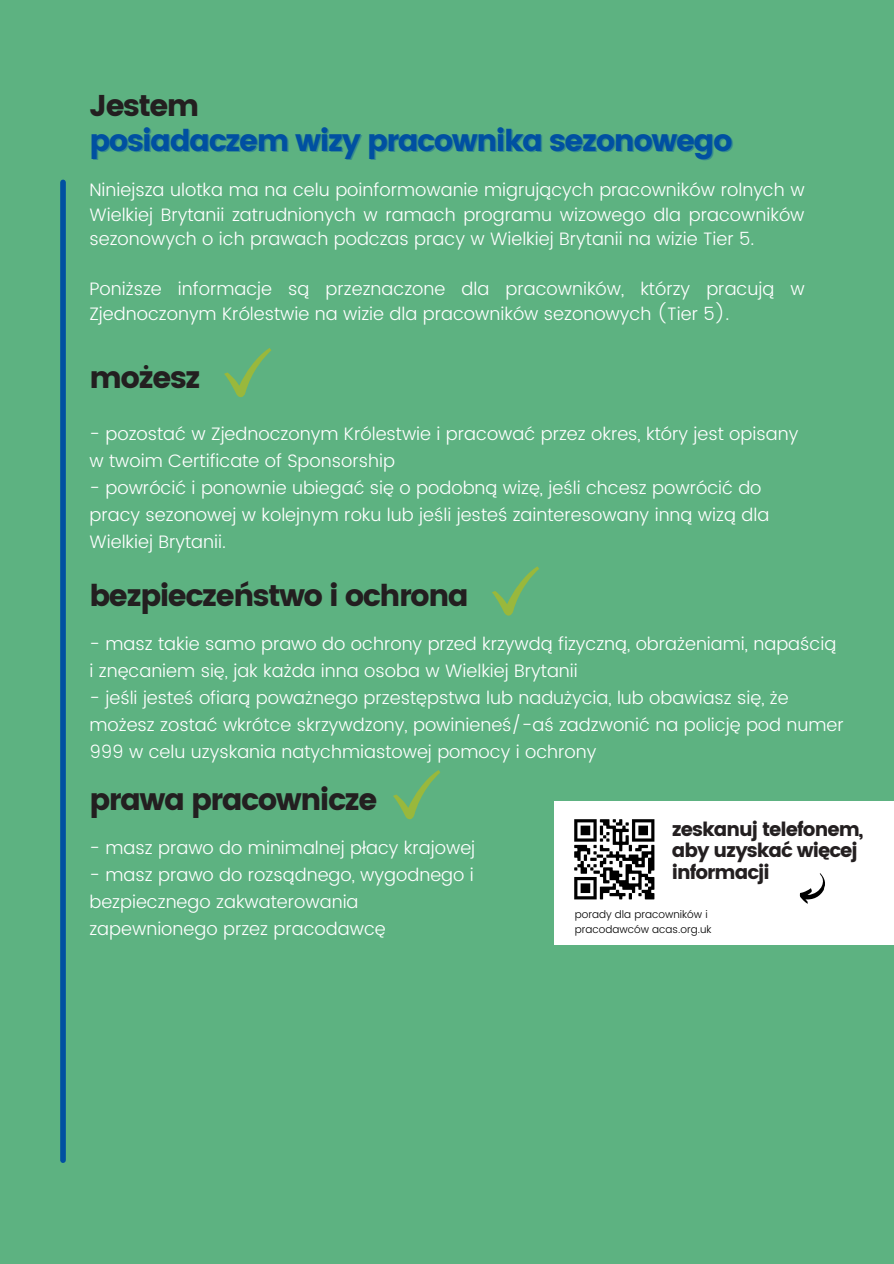
<style>
.page{position:relative;width:894px;height:1264px;background:#fff}
.page>*{position:absolute;margin:0;border:0;box-sizing:border-box;transform-origin:0 0}
.t1{font:30px "Poppins";letter-spacing:-.05em;color:#231f20}
.t2{font:30px "Poppins";letter-spacing:-.05em;color:#0050a1}
.t3{font:19.5px/21.5px "Poppins";letter-spacing:-.05em;color:#231f20}
.t4{font:300 18px/27px "Poppins";color:#fff}
.t5{font:300 10.5px/15.9px "Poppins";color:#000}
.s1{color:rgb(0 80 161/.4)}
</style>
<div class="page">
<div style="left:0;top:0;width:893px;height:1263px;background:#5db281"></div>
<div style="left:554px;top:801px;width:339px;height:143px;background:#fff"></div>
<svg style="left:799px;top:873px;width:26px;height:31px"></svg>
<img style="left:574px;top:819px;width:81px;height:81px">
<div style="left:60px;top:182px;width:6px;height:978px;background:#0050a1"></div>
<svg style="left:393px;top:770px;width:47px;height:49px"></svg>
<svg style="left:492px;top:566px;width:47px;height:49px"></svg>
<svg style="left:224px;top:348px;width:47px;height:49px"></svg>
<p class="t1" style="left:89px;top:88px;width:111px">Jestem</p>
<p class="t2" style="left:91px;top:123px;width:643px"><span class="s1">po</span>siadaczem wizy pracownika sezonowego</p>
<p class="t4" style="left:89px;top:177px;width:716px;line-height:24.8px;text-align:justify">Niniejsza ulotka ma na celu poinformowanie migrujących pracowników rolnych w Wielkiej Brytanii zatrudnionych w ramach programu wizowego dla pracowników sezonowych o ich prawach podczas pracy w Wielkiej Brytanii na wizie Tier 5.</p>
<p class="t4" style="left:89px;top:276px;width:716px;line-height:24.8px">Poniższe informacje są przeznaczone dla pracowników, którzy pracują w<br>Zjednoczonym Królestwie na wizie dla pracowników sezonowych (Tier 5).</p>
<p class="t1" style="left:89px;top:360px;width:113px">możesz</p>
<p class="t4" style="left:89px;top:420px;width:710px">- pozostać w Zjednoczonym Królestwie i pracować przez okres, który jest opisany w twoim Certificate of Sponsorship</p>
<p class="t4" style="left:89px;top:474px;width:681px">- powrócić i ponownie ubiegać się o podobną wizę, jeśli chcesz powrócić do pracy sezonowej w kolejnym roku lub jeśli jesteś zainteresowany inną wizą dla<br>Wielkiej Brytanii.</p>
<p class="t1" style="left:89px;top:578px;width:381px">bezpieczeństwo i ochrona</p>
<p class="t4" style="left:89px;top:630px;width:748px">- masz takie samo prawo do ochrony przed krzywdą fizyczną, obrażeniami, napaścią i znęcaniem się, jak każda inna osoba w Wielkiej Brytanii</p>
<p class="t4" style="left:89px;top:684px;width:755px">- jeśli jesteś ofiarą poważnego przestępstwa lub nadużycia, lub obawiasz się, że możesz zostać wkrótce skrzywdzony, powinieneś/-aś zadzwonić na policję pod numer<br>999 w celu uzyskania natychmiastowej pomocy i ochrony</p>
<p class="t1" style="left:89px;top:782px;width:289px">prawa pracownicze</p>
<p class="t4" style="left:89px;top:833px;width:387px">- masz prawo do minimalnej płacy krajowej</p>
<p class="t4" style="left:89px;top:860px;width:386px">- masz prawo do rozsądnego, wygodnego i bezpiecznego zakwaterowania zapewnionego przez pracodawcę</p>
<p class="t3" style="left:671px;top:818px;width:193px">zeskanuj telefonem, aby uzyskać więcej informacji</p>
<p class="t5" style="left:574px;top:906px;width:138px">porady dla pracowników i pracodawców acas.org.uk</p>
</div>
